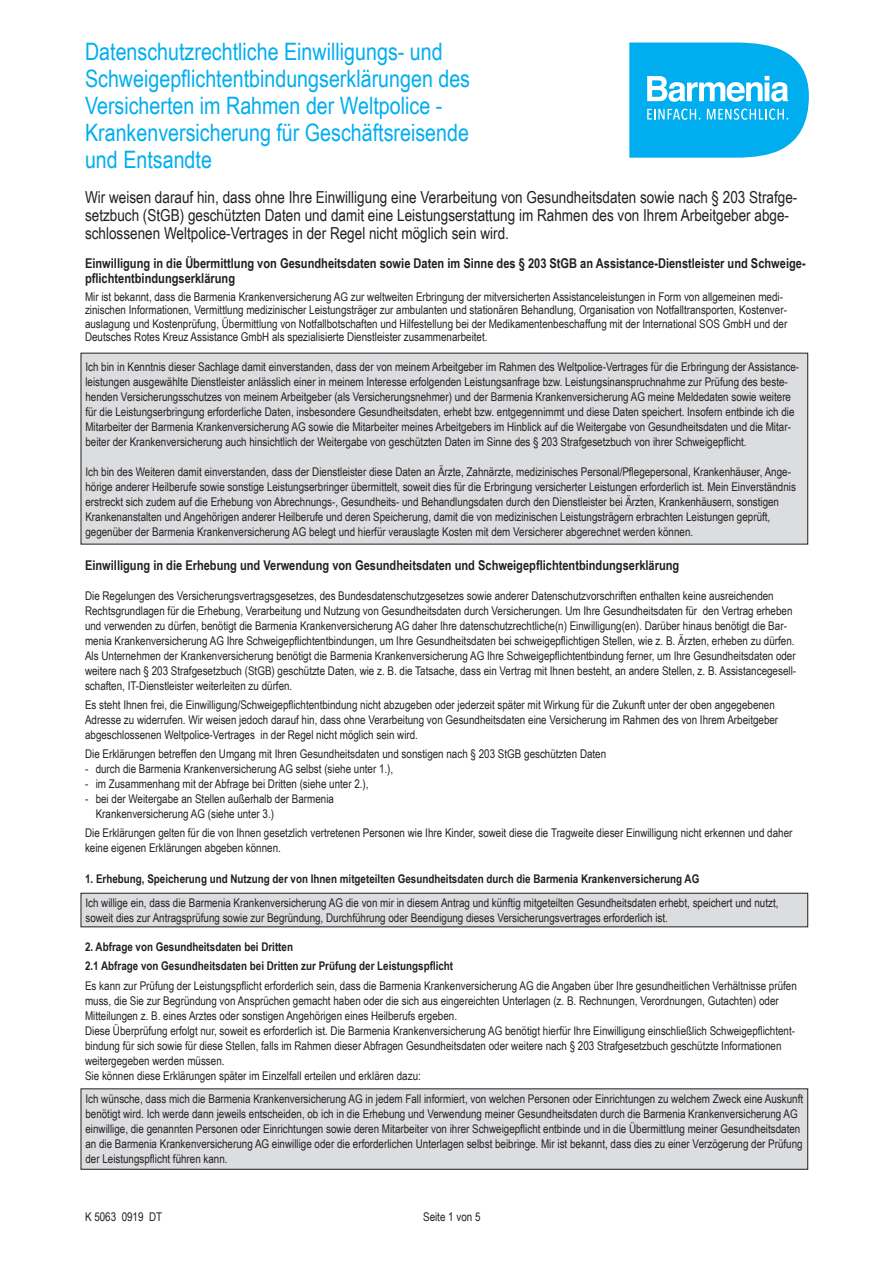
<style>
.page{position:relative;width:893px;height:1263px;background:#fff}
.page>*{position:absolute;margin:0;border:0;box-sizing:border-box;transform-origin:0 0}
.t1{font:24px/27px "Arial Narrow";color:#00aeef}
.t2{font:16.5px/18px "Arial Narrow";color:#231f20}
.t3{font:700 13.5px/15px "Arial Narrow";color:#231f20}
.t4{font:12px/15px "Arial Narrow";color:#231f20}
.t5{font:700 12px/19.2px "Arial Narrow";color:#231f20}
</style>
<div class="page">
<div style="left:81px;top:353px;width:727px;height:191px;background:#dcdddf"></div>
<div style="left:81px;top:893px;width:727px;height:34px;background:#dcdddf"></div>
<div style="left:81px;top:893px;width:727px;height:34px;border:1px solid #231f20"></div>
<div style="left:81px;top:1089px;width:727px;height:80px;background:#dcdddf"></div>
<svg style="left:629px;top:43px;width:180px;height:115px"></svg>
<h1 class="t1" style="left:85px;top:37px;width:387px">Datenschutzrechtliche Einwilligungs- und Schweigepflichtentbindungserklärungen des Versicherten im Rahmen der Weltpolice - Krankenversicherung für Geschäftsreisende und Entsandte</h1>
<p class="t2" style="left:85px;top:188px;width:714px">Wir weisen darauf hin, dass ohne Ihre Einwilligung eine Verarbeitung von Gesundheitsdaten sowie nach § 203 Strafge&shy;setzbuch (StGB) geschützten Daten und damit eine Leistungserstattung im Rahmen des von Ihrem Arbeitgeber abge&shy;schlossenen Weltpolice-Vertrages in der Regel nicht möglich sein wird.</p>
<p class="t3" style="left:85px;top:255px;width:722px">Einwilligung in die Übermittlung von Gesundheitsdaten sowie Daten im Sinne des § 203 StGB an Assistance-Dienstleister und Schweige&shy;pflichtentbindungserklärung</p>
<p class="t4" style="left:85px;top:289px;width:704px;line-height:13.5px">Mir ist bekannt, dass die Barmenia Krankenversicherung AG zur weltweiten Erbringung der mitversicherten Assistanceleistungen in Form von allgemeinen medi&shy;zinischen Informationen, Vermittlung medizinischer Leistungsträger zur ambulanten und stationären Behandlung, Organisation von Notfalltransporten, Kostenver&shy;auslagung und Kostenprüfung, Übermittlung von Notfallbotschaften und Hilfestellung bei der Medikamentenbeschaffung mit der International SOS GmbH und der Deutsches Rotes Kreuz Assistance GmbH als spezialisierte Dienstleister zusammenarbeitet.</p>
<p class="t4" style="left:85px;top:358px;width:715px">Ich bin in Kenntnis dieser Sachlage damit einverstanden, dass der von meinem Arbeitgeber im Rahmen des Weltpolice-Vertrages für die Erbringung der Assistance&shy;leistungen ausgewählte Dienstleister anlässlich einer in meinem Interesse erfolgenden Leistungsanfrage bzw. Leistungsinanspruchnahme zur Prüfung des beste&shy;henden Versicherungsschutzes von meinem Arbeitgeber (als Versicherungsnehmer) und der Barmenia Krankenversicherung AG meine Meldedaten sowie weitere für die Leistungserbringung erforderliche Daten, insbesondere Gesundheitsdaten, erhebt bzw. entgegennimmt und diese Daten speichert. Insofern entbinde ich die Mitarbeiter der Barmenia Krankenversicherung AG sowie die Mitarbeiter meines Arbeitgebers im Hinblick auf die Weitergabe von Gesundheitsdaten und die Mitar&shy;beiter der Krankenversicherung auch hinsichtlich der Weitergabe von geschützten Daten im Sinne des § 203 Strafgesetzbuch von ihrer Schweigepflicht.</p>
<p class="t4" style="left:85px;top:463px;width:712px">Ich bin des Weiteren damit einverstanden, dass der Dienstleister diese Daten an Ärzte, Zahnärzte, medizinisches Personal/Pflegepersonal, Krankenhäuser, Ange&shy;hörige anderer Heilberufe sowie sonstige Leistungserbringer übermittelt, soweit dies für die Erbringung versicherter Leistungen erforderlich ist. Mein Einverständnis erstreckt sich zudem auf die Erhebung von Abrechnungs-, Gesundheits- und Behandlungsdaten durch den Dienstleister bei Ärzten, Krankenhäusern, sonstigen Krankenanstalten und Angehörigen anderer Heilberufe und deren Speicherung, damit die von medizinischen Leistungsträgern erbrachten Leistungen geprüft, gegenüber der Barmenia Krankenversicherung AG belegt und hierfür verauslagte Kosten mit dem Versicherer abgerechnet werden können.</p>
<p class="t3" style="left:85px;top:557px;width:596px">Einwilligung in die Erhebung und Verwendung von Gesundheitsdaten und Schweigepflichtentbindungserklärung</p>
<p class="t4" style="left:85px;top:587px;width:713px">Die Regelungen des Versicherungsvertragsgesetzes, des Bundesdatenschutzgesetzes sowie anderer Datenschutzvorschriften enthalten keine ausreichenden Rechtsgrundlagen für die Erhebung, Verarbeitung und Nutzung von Gesundheitsdaten durch Versicherungen. Um Ihre Gesundheitsdaten für den Vertrag erheben und verwenden zu dürfen, benötigt die Barmenia Krankenversicherung AG daher Ihre datenschutzrechtliche(n) Einwilligung(en). Darüber hinaus benötigt die Bar&shy;menia Krankenversicherung AG Ihre Schweigepflichtentbindungen, um Ihre Gesundheitsdaten bei schweigepflichtigen Stellen, wie z. B. Ärzten, erheben zu dürfen.<br>Als Unternehmen der Krankenversicherung benötigt die Barmenia Krankenversicherung AG Ihre Schweigepflichtentbindung ferner, um Ihre Gesundheitsdaten oder weitere nach § 203 Strafgesetzbuch (StGB) geschützte Daten, wie z. B. die Tatsache, dass ein Vertrag mit Ihnen besteht, an andere Stellen, z. B. Assistancegesell&shy;schaften, IT-Dienstleister weiterleiten zu dürfen.</p>
<p class="t4" style="left:85px;top:697px;width:695px">Es steht Ihnen frei, die Einwilligung/Schweigepflichtentbindung nicht abzugeben oder jederzeit später mit Wirkung für die Zukunft unter der oben angegebenen<br>Adresse zu widerrufen. Wir weisen jedoch darauf hin, dass ohne Verarbeitung von Gesundheitsdaten eine Versicherung im Rahmen des von Ihrem Arbeitgeber abgeschlossenen Weltpolice-Vertrages in der Regel nicht möglich sein wird.</p>
<p class="t4" style="left:85px;top:746px;width:523px">Die Erklärungen betreffen den Umgang mit Ihren Gesundheitsdaten und sonstigen nach § 203 StGB geschützten Daten</p>
<p class="t4" style="left:85px;top:761px;width:310px">- durch die Barmenia Krankenversicherung AG selbst (siehe unter 1.),</p>
<p class="t4" style="left:85px;top:776px;width:285px">- im Zusammenhang mit der Abfrage bei Dritten (siehe unter 2.),</p>
<p class="t4" style="left:96px;top:791px;width:240px;text-indent:-11px">- bei der Weitergabe an Stellen außerhalb der Barmenia<br>Krankenversicherung AG (siehe unter 3.)</p>
<p class="t4" style="left:85px;top:825px;width:709px">Die Erklärungen gelten für die von Ihnen gesetzlich vertretenen Personen wie Ihre Kinder, soweit diese die Tragweite dieser Einwilligung nicht erkennen und daher keine eigenen Erklärungen abgeben können.</p>
<p class="t5" style="left:85px;top:868px;width:616px">1. Erhebung, Speicherung und Nutzung der von Ihnen mitgeteilten Gesundheitsdaten durch die Barmenia Krankenversicherung AG</p>
<p class="t4" style="left:85px;top:895px;width:695px">Ich willige ein, dass die Barmenia Krankenversicherung AG die von mir in diesem Antrag und künftig mitgeteilten Gesundheitsdaten erhebt, speichert und nutzt, soweit dies zur Antragsprüfung sowie zur Begründung, Durchführung oder Beendigung dieses Versicherungsvertrages erforderlich ist.</p>
<p class="t5" style="left:85px;top:936px;width:370px">2. Abfrage von Gesundheitsdaten bei Dritten<br>2.1 Abfrage von Gesundheitsdaten bei Dritten zur Prüfung der Leistungspflicht</p>
<p class="t4" style="left:85px;top:977px;width:713px">Es kann zur Prüfung der Leistungspflicht erforderlich sein, dass die Barmenia Krankenversicherung AG die Angaben über Ihre gesundheitlichen Verhältnisse prüfen muss, die Sie zur Begründung von Ansprüchen gemacht haben oder die sich aus eingereichten Unterlagen (z. B. Rechnungen, Verordnungen, Gutachten) oder Mitteilungen z. B. eines Arztes oder sonstigen Angehörigen eines Heilberufs ergeben.<br>Diese Überprüfung erfolgt nur, soweit es erforderlich ist. Die Barmenia Krankenversicherung AG benötigt hierfür Ihre Einwilligung einschließlich Schweigepflichtent&shy;bindung für sich sowie für diese Stellen, falls im Rahmen dieser Abfragen Gesundheitsdaten oder weitere nach § 203 Strafgesetzbuch geschützte Informationen weitergegeben werden müssen.<br>Sie können diese Erklärungen später im Einzelfall erteilen und erklären dazu:</p>
<p class="t4" style="left:85px;top:1091px;width:719px">Ich wünsche, dass mich die Barmenia Krankenversicherung AG in jedem Fall informiert, von welchen Personen oder Einrichtungen zu welchem Zweck eine Auskunft benötigt wird. Ich werde dann jeweils entscheiden, ob ich in die Erhebung und Verwendung meiner Gesundheitsdaten durch die Barmenia Krankenversicherung AG einwillige, die genannten Personen oder Einrichtungen sowie deren Mitarbeiter von ihrer Schweigepflicht entbinde und in die Übermittlung meiner Gesundheitsdaten an die Barmenia Krankenversicherung AG einwillige oder die erforderlichen Unterlagen selbst beibringe. Mir ist bekannt, dass dies zu einer Verzögerung der Prüfung der Leistungspflicht führen kann.</p>
<p class="t4" style="left:85px;top:1208px;width:79px">K 5063 0919 DT</p>
<p class="t4" style="left:423px;top:1208px;width:59px">Seite 1 von 5</p>
</div>
